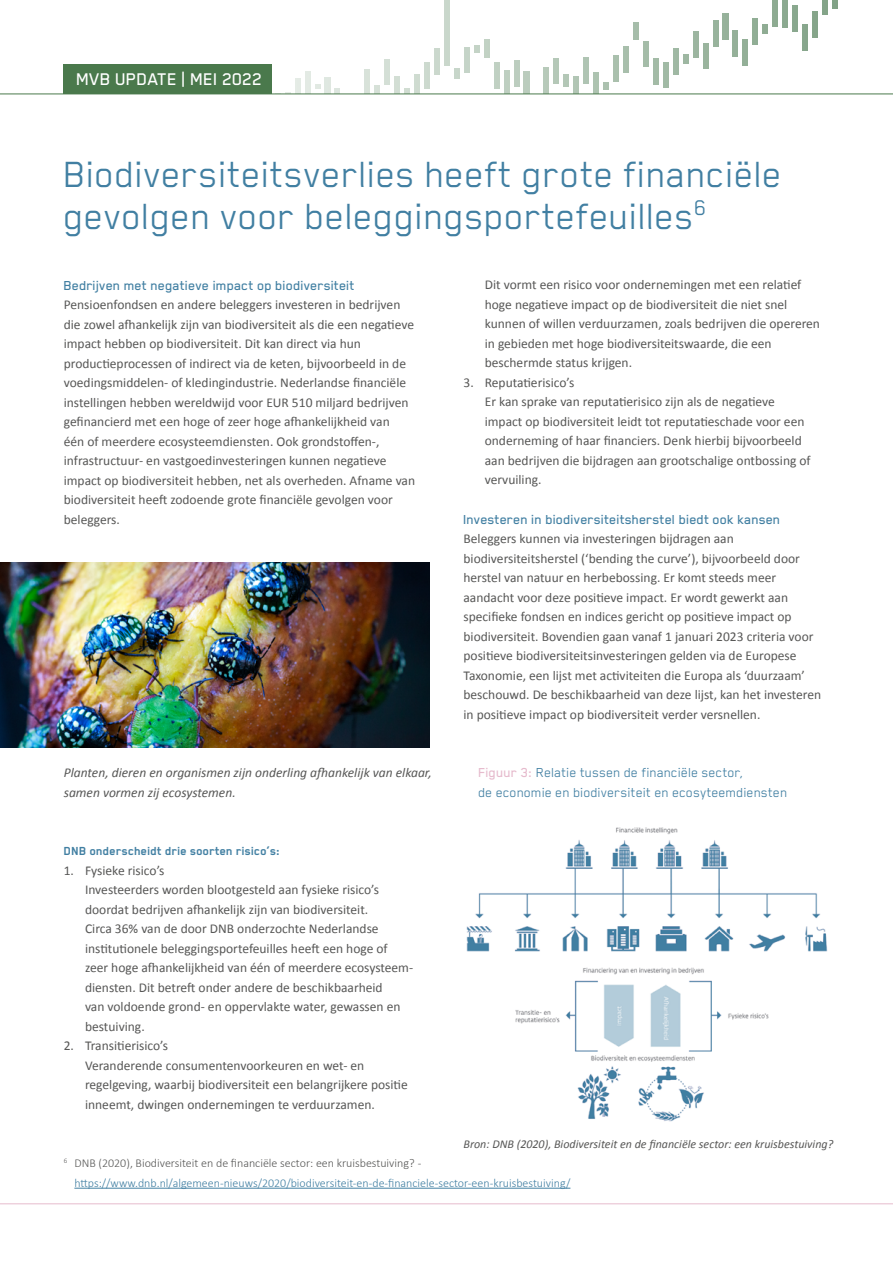
<style>
.page{position:relative;width:893px;height:1263px;background:#fff}
.page>*{position:absolute;margin:0;border:0;box-sizing:border-box;transform-origin:0 0}
.t1{font:42px/42px "Blender Pro";color:#417fa2}
.t2{font:500 19.5px "Blender Pro";color:#fff}
.t3{font:500 15px "Blender Pro";color:#417fa2}
.t4{font:15px/19.5px "Blender Pro";color:#417fa2}
.t5{font:13.5px/19.5px "Calibri";color:#575756}
.t6{font:italic 13.5px/19.5px "Calibri";color:#575756}
.t7{font:700 13.5px "Blender Pro";color:#417fa2}
.t8{font:300 12px/19.5px "Calibri";color:#417fa2}
.t9{font:italic 12px "Calibri";color:#575756}
.s1{font-weight:500;color:#e6bbcd}
.s2{color:#575756}
</style>
<div class="page">
<hr style="left:0;top:1203px;width:893px;height:1px;background:#e6bbcd">
<svg style="left:272px;top:92px;width:18px;height:2px"></svg>
<div style="left:295px;top:79px;width:5px;height:15px;background:#e4ebe5"></div>
<div style="left:305px;top:72px;width:5px;height:22px;background:#e3eae4"></div>
<svg style="left:315px;top:85px;width:5px;height:4px"></svg>
<div style="left:325px;top:77px;width:5px;height:17px;background:#dfe8e1"></div>
<svg style="left:335px;top:88px;width:5px;height:6px"></svg>
<div style="left:365px;top:70px;width:5px;height:24px;background:#d8e2d9"></div>
<svg style="left:375px;top:86px;width:5px;height:8px"></svg>
<div style="left:385px;top:59px;width:5px;height:26px;background:#d4dfd6"></div>
<div style="left:395px;top:76px;width:5px;height:18px;background:#d2ded4"></div>
<svg style="left:405px;top:88px;width:5px;height:6px"></svg>
<div style="left:414px;top:74px;width:6px;height:20px;background:#cfdbd0"></div>
<div style="left:424px;top:63px;width:5px;height:26px;background:#cddacf"></div>
<div style="left:434px;top:49px;width:5px;height:26px;background:#cbd8cd"></div>
<div style="left:444px;top:0;width:5px;height:66px;background:#c9d7cb"></div>
<svg style="left:454px;top:68px;width:5px;height:10px"></svg>
<div style="left:464px;top:47px;width:5px;height:26px;background:#c5d4c8"></div>
<svg style="left:474px;top:46px;width:5px;height:6px"></svg>
<div style="left:484px;top:39px;width:5px;height:19px;background:#c2d2c4"></div>
<div style="left:494px;top:63px;width:5px;height:26px;background:#c0d0c2"></div>
<div style="left:504px;top:71px;width:5px;height:23px;background:#becfc1"></div>
<div style="left:514px;top:60px;width:5px;height:26px;background:#bccdbf"></div>
<div style="left:524px;top:72px;width:5px;height:22px;background:#baccbd"></div>
<div style="left:544px;top:68px;width:5px;height:26px;background:#b7c9b9"></div>
<div style="left:554px;top:58px;width:5px;height:26px;background:#b5c8b8"></div>
<svg style="left:564px;top:75px;width:5px;height:11px"></svg>
<div style="left:574px;top:76px;width:5px;height:18px;background:#b1c5b4"></div>
<div style="left:584px;top:57px;width:5px;height:26px;background:#afc4b3"></div>
<div style="left:594px;top:72px;width:5px;height:22px;background:#adc3b0"></div>
<svg style="left:604px;top:82px;width:5px;height:7px"></svg>
<div style="left:613px;top:55px;width:6px;height:26px;background:#aac0ad"></div>
<div style="left:623px;top:47px;width:5px;height:25px;background:#a8bfac"></div>
<div style="left:633px;top:22px;width:5px;height:17px;background:#a6bdaa"></div>
<div style="left:643px;top:41px;width:5px;height:26px;background:#a4bca8"></div>
<div style="left:653px;top:59px;width:5px;height:25px;background:#a3bba7"></div>
<div style="left:663px;top:62px;width:5px;height:26px;background:#a1baa5"></div>
<div style="left:673px;top:49px;width:5px;height:26px;background:#a0b9a4"></div>
<svg style="left:683px;top:54px;width:5px;height:10px"></svg>
<div style="left:693px;top:32px;width:5px;height:26px;background:#9cb5a0"></div>
<div style="left:703px;top:43px;width:5px;height:26px;background:#9ab49e"></div>
<div style="left:713px;top:20px;width:5px;height:26px;background:#98b39c"></div>
<div style="left:723px;top:13px;width:5px;height:26px;background:#96b19a"></div>
<div style="left:733px;top:31px;width:5px;height:26px;background:#95b099"></div>
<div style="left:743px;top:40px;width:5px;height:25px;background:#93af97"></div>
<div style="left:753px;top:19px;width:5px;height:25px;background:#91ae95"></div>
<svg style="left:763px;top:25px;width:5px;height:9px"></svg>
<div style="left:773px;top:1px;width:5px;height:26px;background:#8dab91"></div>
<div style="left:783px;top:0;width:5px;height:28px;background:#8ba990"></div>
<div style="left:793px;top:6px;width:5px;height:26px;background:#89a88e"></div>
<div style="left:802px;top:24px;width:6px;height:26px;background:#87a68c"></div>
<div style="left:812px;top:12px;width:5px;height:25px;background:#86a58a"></div>
<div style="left:822px;top:0;width:5px;height:15px;background:#84a489"></div>
<svg style="left:832px;top:0;width:5px;height:8px"></svg>
<div style="left:64px;top:64px;width:208px;height:30px;background:#4a794c"></div>
<hr style="left:0;top:94px;width:893px;height:1px;background:#4a794c">
<hr style="left:74px;top:1188px;width:496px;height:1px;background:#417fa2">
<img style="left:466px;top:827px;width:362px;height:295px">
<img style="left:0;top:563px;width:429px;height:184px">
<h2 class="t2" style="left:77px;top:68px;width:187px">MVB UPDATE | MEI 2022</h2>
<h1 class="t1" style="left:64px;top:152px;width:720px">Biodiversiteitsverlies heeft grote financiële gevolgen voor beleggingsportefeuilles<sup>6</sup></h1>
<p class="t3" style="left:64px;top:277px;width:293px">Bedrijven met negatieve impact op biodiversiteit</p>
<p class="t5" style="left:64px;top:295px;width:353px">Pensioenfondsen en andere beleggers investeren in bedrijven die zowel afhankelijk zijn van biodiversiteit als die een negatieve impact hebben op biodiversiteit. Dit kan direct via hun productieprocessen of indirect via de keten, bijvoorbeeld in de voedingsmiddelen- of kledingindustrie. Nederlandse financiële instellingen hebben wereldwijd voor EUR 510 miljard bedrijven gefinancierd met een hoge of zeer hoge afhankelijkheid van<br>één of meerdere ecosysteemdiensten. Ook grondstoffen-, infrastructuur- en vastgoedinvesteringen kunnen negatieve impact op biodiversiteit hebben, net als overheden. Afname van biodiversiteit heeft zodoende grote financiële gevolgen voor beleggers.</p>
<p class="t6" style="left:64px;top:762px;width:370px">Planten, dieren en organismen zijn onderling afhankelijk van elkaar, samen vormen zij ecosystemen.</p>
<p class="t7" style="left:64px;top:844px;width:218px">DNB onderscheidt drie soorten risico’s:</p>
<p class="t5" style="left:85px;top:860px;width:330px;text-indent:-21px">1. Fysieke risico’s<br>Investeerders worden blootgesteld aan fysieke risico’s doordat bedrijven afhankelijk zijn van biodiversiteit.<br>Circa 36% van de door DNB onderzochte Nederlandse institutionele beleggingsportefeuilles heeft een hoge of zeer hoge afhankelijkheid van één of meerdere ecosysteem&shy;diensten. Dit betreft onder andere de beschikbaarheid<br>van voldoende grond- en oppervlakte water, gewassen en bestuiving.</p>
<p class="t5" style="left:85px;top:1036px;width:324px;text-indent:-21px">2. Transitierisico’s<br>Veranderende consumentenvoorkeuren en wet- en regelgeving, waarbij biodiversiteit een belangrijkere positie inneemt, dwingen ondernemingen te verduurzamen.</p>
<p class="t5" style="left:485px;top:275px;width:337px">Dit vormt een risico voor ondernemingen met een relatief hoge negatieve impact op de biodiversiteit die niet snel kunnen of willen verduurzamen, zoals bedrijven die opereren in gebieden met hoge biodiversiteitswaarde, die een beschermde status krijgen.</p>
<p class="t5" style="left:485px;top:373px;width:327px;text-indent:-21px">3. Reputatierisico’s<br>Er kan sprake van reputatierisico zijn als de negatieve impact op biodiversiteit leidt tot reputatieschade voor een onderneming of haar financiers. Denk hierbij bijvoorbeeld aan bedrijven die bijdragen aan grootschalige ontbossing of vervuiling.</p>
<p class="t3" style="left:463px;top:511px;width:319px">Investeren in biodiversiteitsherstel biedt ook kansen</p>
<p class="t5" style="left:463px;top:529px;width:359px">Beleggers kunnen via investeringen bijdragen aan biodiversiteitsherstel (‘bending the curve’), bijvoorbeeld door herstel van natuur en herbebossing. Er komt steeds meer aandacht voor deze positieve impact. Er wordt gewerkt aan specifieke fondsen en indices gericht op positieve impact op biodiversiteit. Bovendien gaan vanaf 1 januari 2023 criteria voor positieve biodiversiteitsinvesteringen gelden via de Europese Taxonomie, een lijst met activiteiten die Europa als ‘duurzaam’ beschouwd. De beschikbaarheid van deze lijst, kan het investeren in positieve impact op biodiversiteit verder versnellen.</p>
<p class="t4" style="left:478px;top:762px;width:311px"><span class="s1">Figuur 3:</span> Relatie tussen de financiële sector,<br>de economie en biodiversiteit en ecosyteemdiensten</p>
<p class="t9" style="left:463px;top:1135px;width:371px">Bron: DNB (2020), Biodiversiteit en de financiële sector: een kruisbestuiving?</p>
<p class="t8" style="left:74px;top:1153px;width:497px;text-indent:-11px"><sup>6</sup> <span class="s2">DNB (2020), Biodiversiteit en de financiële sector: een kruisbestuiving? - </span>https://www.dnb.nl/algemeen-nieuws/2020/biodiversiteit-en-de-financiele-sector-een-kruisbestuiving/</p>
</div>
